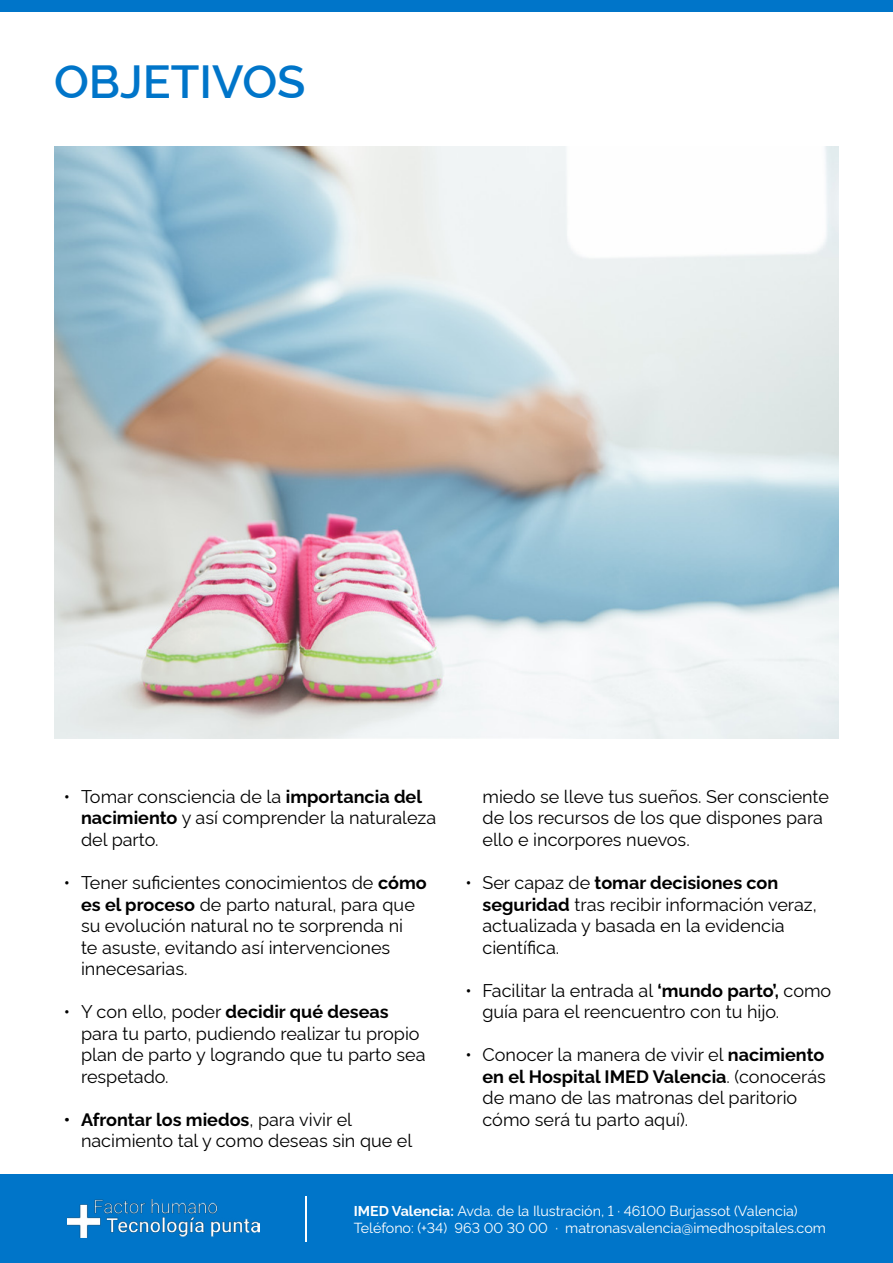
<style>
.page{position:relative;width:893px;height:1263px;background:#fff}
.page>*{position:absolute;margin:0;border:0;box-sizing:border-box;transform-origin:0 0}
.t1{font:600 46.5px "Rawline";color:#0075c9}
.t2{font:18px/21.6px "Rawline";color:#000}
.t3{font:14.25px/17.1px "Rawline";color:#fff}
.s1{font-weight:700}
</style>
<div class="page">
<div style="left:0;top:1174px;width:893px;height:89px;background:#0075c9"></div>
<img style="left:68px;top:1199px;width:191px;height:39px">
<hr style="left:306px;top:1196px;width:1px;height:46px;background:#fff">
<div style="left:0;top:0;width:893px;height:11px;background:#0075c9"></div>
<img style="left:54px;top:147px;width:785px;height:592px">
<h1 class="t1" style="left:54px;top:45px;width:253px">OBJETIVOS</h1>
<p class="t2" style="left:81px;top:784px;width:357px;text-indent:-17px">• Tomar consciencia de la <span class="s1">importancia del nacimiento</span> y así comprender la naturaleza del parto.</p>
<p class="t2" style="left:81px;top:870px;width:347px;text-indent:-17px">• Tener suficientes conocimientos de <span class="s1">cómo es el proceso</span> de parto natural, para que su evolución natural no te sorprenda ni<br>te asuste, evitando así intervenciones innecesarias.</p>
<p class="t2" style="left:81px;top:999px;width:346px;text-indent:-17px">• Y con ello, poder <span class="s1">decidir qué deseas </span>para tu parto, pudiendo realizar tu propio plan de parto y logrando que tu parto sea respetado.</p>
<p class="t2" style="left:81px;top:1107px;width:333px;text-indent:-17px"><span class="s1">• Afrontar los miedos</span>, para vivir el nacimiento tal y como deseas sin que el</p>
<p class="t2" style="left:482px;top:784px;width:348px">miedo se lleve tus sueños. Ser consciente de los recursos de los que dispones para ello e incorpores nuevos.</p>
<p class="t2" style="left:482px;top:870px;width:336px;text-indent:-17px">• Ser capaz de <span class="s1">tomar decisiones con seguridad</span> tras recibir información veraz, actualizada y basada en la evidencia científica.</p>
<p class="t2" style="left:482px;top:977px;width:350px;text-indent:-17px">• Facilitar la entrada al <span class="s1">‘mundo parto’,</span> como guía para el reencuentro con tu hijo.</p>
<p class="t2" style="left:482px;top:1042px;width:345px;text-indent:-17px">• Conocer la manera de vivir el <span class="s1">nacimiento en el Hospital IMED Valencia</span>. (conocerás de mano de las matronas del paritorio cómo será tu parto aquí).</p>
<p class="t3" style="left:354px;top:1201px;width:474px"><span class="s1">IMED Valencia:</span> Avda. de la Ilustración, 1 · 46100 Burjassot (Valencia)<br>Teléfono: (+34) 963 00 30 00 · matronasvalencia@imedhospitales.com</p>
</div>
